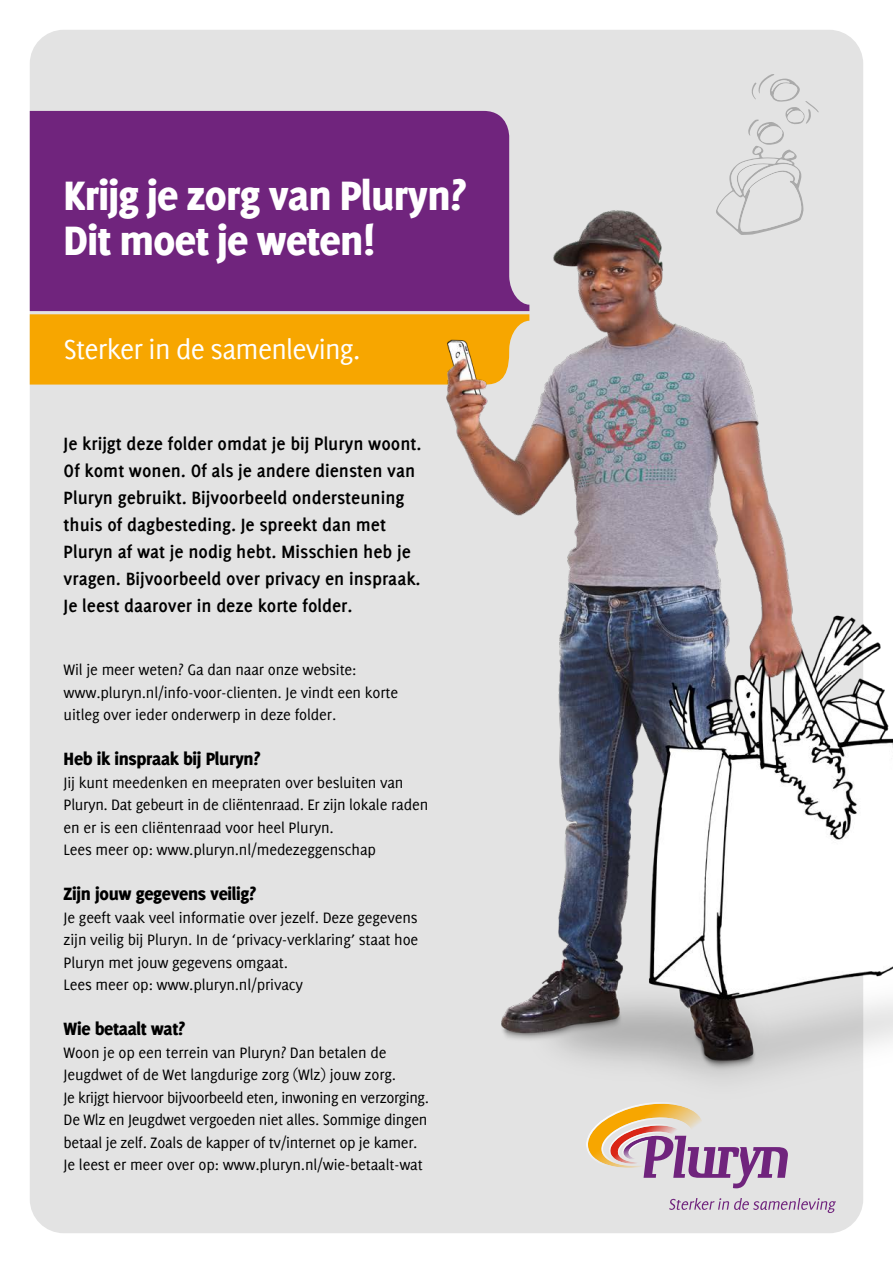
<style>
.page{position:relative;width:893px;height:1263px;background:#fff}
.page>*{position:absolute;margin:0;border:0;box-sizing:border-box;transform-origin:0 0}
.t1{font:800 45px/45px "Delicious";letter-spacing:-.015em;color:#fff}
.t2{font:30px "Delicious";letter-spacing:-.025em;color:#fff}
.t3{font:700 19.5px/27px "Delicious";color:#000}
.t4{font:800 19.5px "Delicious";letter-spacing:-.015em;color:#000}
.t5{font:16.5px/22.5px "Delicious";letter-spacing:-.01em;color:#000}
</style>
<div class="page">
<div style="left:30px;top:30px;width:833px;height:1203px;background:#e3e3e3;border-radius:34px"></div>
<div style="left:30px;top:314px;width:388px;height:71px;background:#f7a600"></div>
<div style="left:30px;top:111px;width:480px;height:200px;background:#70247d"></div>
<svg style="left:721px;top:74px;width:98px;height:127px"></svg>
<img style="left:418px;top:201px;width:475px;height:877px">
<svg style="left:669px;top:1198px;width:167px;height:15px"></svg>
<svg style="left:586px;top:1102px;width:202px;height:86px"></svg>
<h1 class="t1" style="left:64px;top:172px;width:404px">Krijg je zorg van Pluryn?<br>Dit moet je weten!</h1>
<h2 class="t2" style="left:64px;top:333px;width:298px">Sterker in de samenleving.</h2>
<p class="t3" style="left:64px;top:430px;width:359px">Je krijgt deze folder omdat je bij Pluryn woont.<br>Of komt wonen. Of als je andere diensten van Pluryn gebruikt. Bijvoorbeeld ondersteuning thuis of dagbesteding. Je spreekt dan met Pluryn af wat je nodig hebt. Misschien heb je vragen. Bijvoorbeeld over privacy en inspraak.<br>Je leest daarover in deze korte folder.</p>
<p class="t5" style="left:64px;top:658px;width:336px">Wil je meer weten? Ga dan naar onze website: www.pluryn.nl/info-voor-clienten. Je vindt een korte uitleg over ieder onderwerp in deze folder.</p>
<p class="t4" style="left:64px;top:747px;width:198px">Heb ik inspraak bij Pluryn?</p>
<p class="t5" style="left:64px;top:771px;width:366px">Jij kunt meedenken en meepraten over besluiten van Pluryn. Dat gebeurt in de cliëntenraad. Er zijn lokale raden en er is een cliëntenraad voor heel Pluryn.<br>Lees meer op: www.pluryn.nl/medezeggenschap</p>
<p class="t4" style="left:64px;top:882px;width:194px">Zijn jouw gegevens veilig?</p>
<p class="t5" style="left:64px;top:906px;width:356px">Je geeft vaak veel informatie over jezelf. Deze gegevens zijn veilig bij Pluryn. In de ‘privacy-verklaring’ staat hoe Pluryn met jouw gegevens omgaat.<br>Lees meer op: www.pluryn.nl/privacy</p>
<p class="t4" style="left:64px;top:1017px;width:123px">Wie betaalt wat?</p>
<p class="t5" style="left:64px;top:1041px;width:367px">Woon je op een terrein van Pluryn? Dan betalen de Jeugdwet of de Wet langdurige zorg (Wlz) jouw zorg.<br>Je krijgt hiervoor bijvoorbeeld eten, inwoning en verzorging.<br>De Wlz en Jeugdwet vergoeden niet alles. Sommige dingen betaal je zelf. Zoals de kapper of tv/internet op je kamer.<br>Je leest er meer over op: www.pluryn.nl/wie-betaalt-wat</p>
</div>
